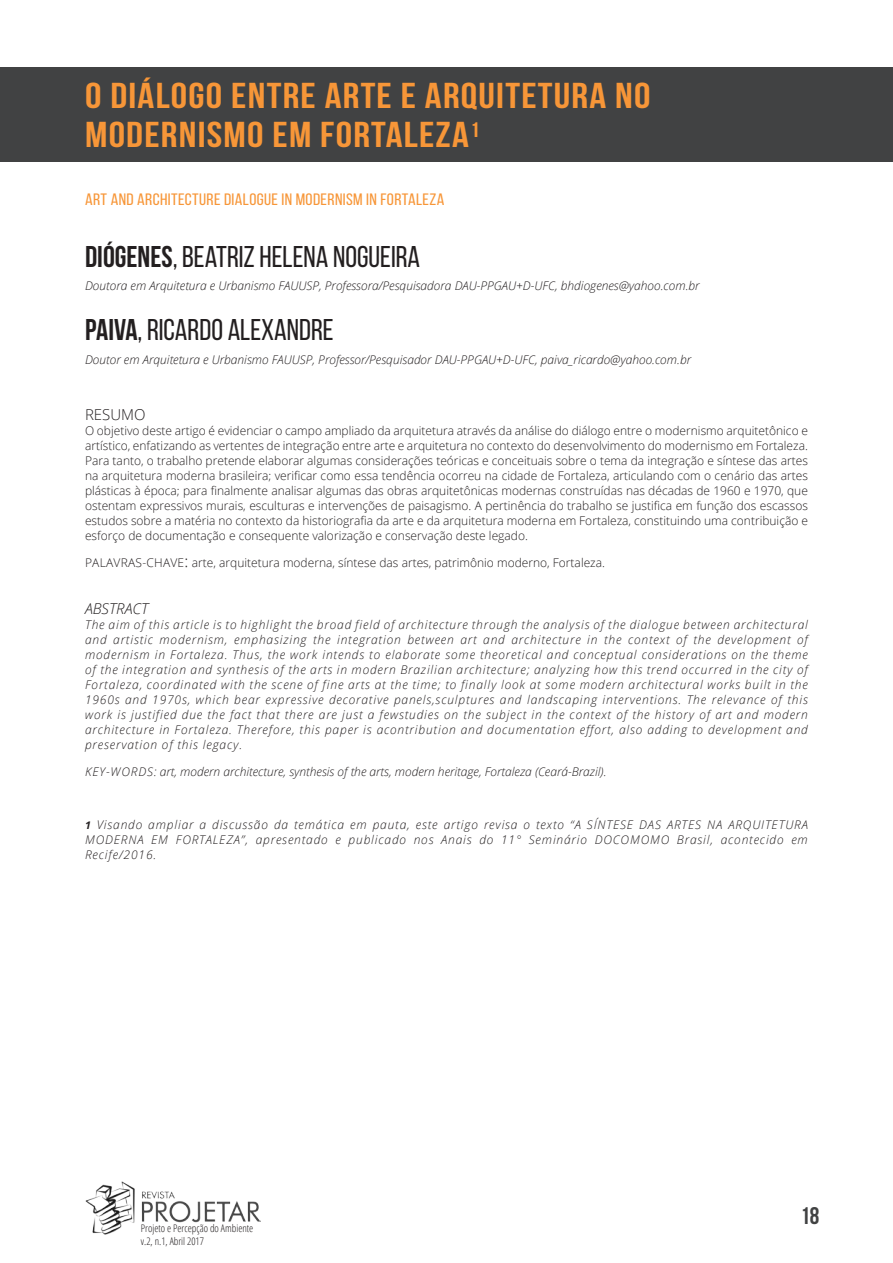
<style>
.page{position:relative;width:893px;height:1263px;background:#fff}
.page>*{position:absolute;margin:0;border:0;box-sizing:border-box;transform-origin:0 0}
.Título_Capa{font:700 36px/39px "Bebas Neue";letter-spacing:.03em;color:#f79638;scale:1.15 1}
.Nome_Autor{font:30px "Bebas Neue";color:#231f20}
.t1{font:700 24px "Bebas Neue";color:#414243}
.Subtítulo_Inglês_Esp{font:16.5px "Bebas Neue";letter-spacing:.02em;color:#f79638;scale:1.1 1}
.Resumo_Abstract_Resu{font:italic 300 15px "Open Sans";color:#231f20}
.Resumo_Abstract_Resu-2{font:300 15px "Open Sans";color:#231f20}
.Resumo_Texto{font:italic 300 12px/15px "Open Sans";color:#231f20;text-align:justify}
.Resumo_Texto-2{font:300 12px/15px "Open Sans";color:#231f20;text-align:justify}
.Descrição_Autor{font:italic 300 12px "Open Sans";color:#231f20}
.Referências{font:italic 300 12px/15px "Open Sans";letter-spacing:.07em;color:#231f20;text-align:justify}
.t2{font:300 condensed 10.5px "Open Sans";color:#231f20}
.s1{font-weight:700}
.s2{font-size:16.5px}
.s3{font-weight:700;font-size:10.5px}
</style>
<div class="page">
<img style="left:85px;top:1181px;width:175px;height:54px">
<div style="left:0;top:67px;width:893px;height:94px;background:#414243"></div>
<p class="Título_Capa" style="left:85px;top:76px;width:493px">O DIÁLOGO ENTRE ARTE E ARQUITETURA NO<br>MODERNISMO EM FORTALEZA<sup>1</sup></p>
<p class="Subtítulo_Inglês_Esp" style="left:85px;top:190px;width:328px">ART AND ARCHITECTURE DIALOGUE IN MODERNISM IN FORTALEZA</p>
<p class="Nome_Autor" style="left:85px;top:240px;width:337px"><span class="s1">DIÓGENES</span>, BEATRIZ HELENA NOGUEIRA</p>
<p class="Descrição_Autor" style="left:85px;top:277px;width:616px">Doutora em Arquitetura e Urbanismo FAUUSP, Professora/Pesquisadora DAU-PPGAU+D-UFC, bhdiogenes@yahoo.com.br</p>
<p class="Nome_Autor" style="left:85px;top:314px;width:250px"><span class="s1">PAIVA</span>, RICARDO ALEXANDRE</p>
<p class="Descrição_Autor" style="left:85px;top:351px;width:608px">Doutor em Arquitetura e Urbanismo FAUUSP, Professor/Pesquisador DAU-PPGAU+D-UFC, paiva_ricardo@yahoo.com.br</p>
<p class="Resumo_Abstract_Resu-2" style="left:85px;top:405px;width:62px">RESUMO</p>
<p class="Resumo_Texto-2" style="left:85px;top:423px;width:724px">O objetivo deste artigo é evidenciar o campo ampliado da arquitetura através da análise do diálogo entre o modernismo arquitetônico e artístico, enfatizando as vertentes de integração entre arte e arquitetura no contexto do desenvolvimento do modernismo em Fortaleza.<br>Para tanto, o trabalho pretende elaborar algumas considerações teóricas e conceituais sobre o tema da integração e síntese das artes na arquitetura moderna brasileira; verificar como essa tendência ocorreu na cidade de Fortaleza, articulando com o cenário das artes plásticas à época; para finalmente analisar algumas das obras arquitetônicas modernas construídas nas décadas de 1960 e 1970, que ostentam expressivos murais, esculturas e intervenções de paisagismo. A pertinência do trabalho se justifica em função dos escassos estudos sobre a matéria no contexto da historiografia da arte e da arquitetura moderna em Fortaleza, constituindo uma contribuição e esforço de documentação e consequente valorização e conservação deste legado.</p>
<p class="Resumo_Texto-2" style="left:85px;top:555px;width:521px">PALAVRAS-CHAVE<span class="s2">:</span> arte, arquitetura moderna, síntese das artes, patrimônio moderno, Fortaleza.</p>
<p class="Resumo_Abstract_Resu" style="left:85px;top:599px;width:65px">ABSTRACT</p>
<p class="Resumo_Texto" style="left:85px;top:617px;width:724px">The aim of this article is to highlight the broad field of architecture through the analysis of the dialogue between architectural and artistic modernism, emphasizing the integration between art and architecture in the context of the development of modernism in Fortaleza. Thus, the work intends to elaborate some theoretical and conceptual considerations on the theme of the integration and synthesis of the arts in modern Brazilian architecture; analyzing how this trend occurred in the city of Fortaleza, coordinated with the scene of fine arts at the time; to finally look at some modern architectural works built in the 1960s and 1970s, which bear expressive decorative panels,sculptures and landscaping interventions. The relevance of this work is justified due the fact that there are just a fewstudies on the subject in the context of the history of art and modern architecture in Fortaleza. Therefore, this paper is acontribution and documentation effort, also adding to development and preservation of this legacy.</p>
<p class="Resumo_Texto" style="left:85px;top:764px;width:523px">KEY-WORDS: art, modern architecture, synthesis of the arts, modern heritage, Fortaleza (Ceará-Brazil).</p>
<p class="Referências" style="left:85px;top:817px;width:724px"><span class="s3">1</span> Visando ampliar a discussão da temática em pauta, este artigo revisa o texto “A SÍNTESE DAS ARTES NA ARQUITETURA MODERNA EM FORTALEZA”, apresentado e publicado nos Anais do 11° Seminário DOCOMOMO Brasil, acontecido em Recife/2016.</p>
<p class="t2" style="left:141px;top:1221px;width:114px">Projeto e Percepção do Ambiente</p>
<p class="t2" style="left:141px;top:1234px;width:65px">v.2, n.1, Abril 2017</p>
<h3 class="t1" style="left:800px;top:1203px;width:21px">18</h3>
</div>
